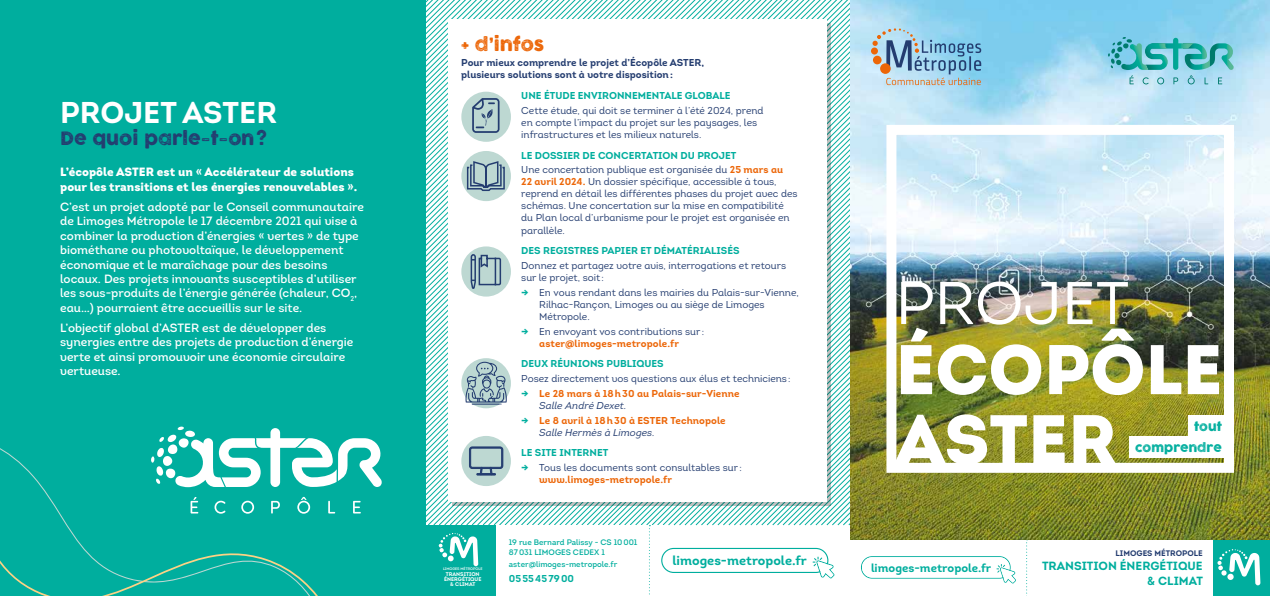
<style>
.page{position:relative;width:1270px;height:596px;background:#fff}
.page>*{position:absolute;margin:0;border:0;box-sizing:border-box;transform-origin:0 0}
.t1{font:70px/70px "Intro Black Caps";color:#fff}
.t2{font:60px "Intro Regular Caps";color:#fff}
.t3{font:30px "Intro Bold Caps";color:#fff}
.t4{font:18px "COCOGOOSELETTERPRESS";color:#243d70}
.t5{font:18px "COCOGOOSELETTERPRESS";color:#ec6608}
.t6{font:13px "Intro Bold Alt";color:#00ae9e}
.t7{font:12px/14.4px "Intro Semi Bold Alt";color:#fff}
.t8{font:900 12px/14.4px "Intro";color:#fff}
.t9{font:12px "COCOGOOSELETTERPRESS";color:#00ae9e}
.t10{font:11.9px/14.2px "Intro Bold Caps";color:#00ae9e;text-align:right}
.t11{font:11.6px "Intro Bold Alt";color:#00ae9e}
.t12{font:10px/12px "Intro Regular Alt";color:#243d70}
.t13{font:10px "Intro Bold Caps";color:#00ae9e}
.t14{font:10px "Intro Bold Alt";letter-spacing:.005em;color:#ec6608}
.t15{font:10px/12px "Intro Bold Alt";color:#243d70}
.t16{font:10px "Intro";color:#243d70}
.t17{font:italic 10px "Intro";letter-spacing:.005em;color:#243d70}
.t18{font:700 10px "Intro";color:#00ae9e}
.t19{font:600 8px/9.6px "Intro";color:#00ae9e}
.t20{font:8px "Intro Bold Caps";color:#243d70}
.t21{font:5.3px/5px "Intro Bold Caps";color:#fff;text-align:center}
.t22{font:3.7px "Intro Semi Bold Caps";color:#fff}
.s1{font-family:"Aaux Next";font-weight:700}
.s2{font-family:"Intro Bold Alt";color:#ec6608}
.s3{font-family:"Intro";font-weight:700;color:#00ae9e}
.s4{font-family:"Intro"}
.s5{font-weight:700;color:#00ae9e}
</style>
<div class="page">
<div style="left:1213px;top:539px;width:57px;height:56px;background:#00ae9e"></div>
<svg style="left:1217px;top:549px;width:43px;height:36px"></svg>
<svg style="left:597px;top:0;width:175px;height:525px"></svg>
<svg style="left:793px;top:0;width:57px;height:525px"></svg>
<div style="left:449px;top:19px;width:378px;height:482px;background:#fff"></div>
<div style="left:0;top:0;width:425px;height:595px;background:#00ae9e"></div>
<div style="left:425px;top:525px;width:71px;height:70px;background:#00ae9e"></div>
<svg style="left:462px;top:535px;width:16px;height:31px"></svg>
<svg style="left:649px;top:525px;width:1px;height:70px"></svg>
<svg style="left:661px;top:547px;width:174px;height:31px"></svg>
<svg style="left:861px;top:556px;width:155px;height:27px"></svg>
<svg style="left:1026px;top:539px;width:2px;height:57px"></svg>
<img style="left:850px;top:0;width:420px;height:539px">
<svg style="left:872px;top:28px;width:109px;height:57px"></svg>
<svg style="left:1108px;top:37px;width:126px;height:47px"></svg>
<div style="left:886px;top:125px;width:348px;height:347px;border:10px solid #fff"></div>
<div style="left:1130px;top:435px;width:98px;height:22px;background:#fff"></div>
<div style="left:1188px;top:415px;width:40px;height:21px;background:#fff"></div>
<svg style="left:0;top:448px;width:462px;height:147px"></svg>
<div style="left:461px;top:435px;width:50px;height:50px;background:#bdd8d2;border-radius:50%"></div>
<div style="left:461px;top:92px;width:50px;height:50px;background:#bdd8d2;border-radius:50%"></div>
<div style="left:461px;top:246px;width:50px;height:50px;background:#bdd8d2;border-radius:50%"></div>
<div style="left:461px;top:151px;width:50px;height:50px;background:#bdd8d2;border-radius:50%"></div>
<div style="left:461px;top:358px;width:50px;height:50px;background:#bdd8d2;border-radius:50%"></div>
<svg style="left:425px;top:0;width:82px;height:525px"></svg>
<svg style="left:191px;top:496px;width:7px;height:17px"></svg>
<svg style="left:215px;top:500px;width:10px;height:13px"></svg>
<svg style="left:241px;top:500px;width:13px;height:13px"></svg>
<svg style="left:271px;top:500px;width:9px;height:13px"></svg>
<svg style="left:297px;top:496px;width:13px;height:17px"></svg>
<svg style="left:328px;top:500px;width:7px;height:13px"></svg>
<svg style="left:353px;top:500px;width:8px;height:13px"></svg>
<svg style="left:151px;top:426px;width:231px;height:61px"></svg>
<h3 class="t3" style="left:60px;top:94px;width:218px">PROJET ASTER</h3>
<h3 class="t4" style="left:60px;top:128px;width:208px">De quoi parle-t-on?</h3>
<p class="t8" style="left:60px;top:165px;width:299px">L’écopôle ASTER est un « Accélérateur de solutions pour les transitions et les énergies renouvelables ».</p>
<p class="t7" style="left:60px;top:199px;width:305px">C’est un projet adopté par le Conseil communautaire de Limoges Métropole le 17 décembre 2021 qui vise à combiner la production d’énergies « vertes » de type biométhane ou photovoltaïque, le développement économique et le maraîchage pour des besoins locaux. Des projets innovants susceptibles d’utiliser les sous-produits de l’énergie générée (chaleur, CO<sub>2</sub>, eau…) pourraient être accueillis sur le site.</p>
<p class="t7" style="left:60px;top:320px;width:295px">L’objectif global d’ASTER est de développer des synergies entre des projets de production d’énergie verte et ainsi promouvoir une économie circulaire vertueuse.</p>
<h3 class="t5" style="left:461px;top:34px;width:85px">+ d’infos</h3>
<p class="t15" style="left:461px;top:56px;width:244px">Pour mieux comprendre le projet d’Écopôle ASTER, plusieurs solutions sont à votre disposition:</p>
<p class="t22" style="left:443px;top:566px;width:41px">LIMOGES MÉTROPOLE</p>
<p class="t21" style="left:444px;top:571px;width:39px">TRANSITION<br>ÉNERGÉTIQUE <span class="s1">&amp;</span> CLIMAT</p>
<p class="t13" style="left:521px;top:89px;width:211px">UNE ÉTUDE ENVIRONNEMENTALE GLOBALE</p>
<p class="t12" style="left:521px;top:104px;width:244px">Cette étude, qui doit se terminer à l’été 2024, prend en compte l’impact du projet sur les paysages, les infrastructures et les milieux naturels.</p>
<p class="t13" style="left:521px;top:148px;width:216px">LE DOSSIER DE CONCERTATION DU PROJET</p>
<p class="t12" style="left:521px;top:164px;width:278px">Une concertation publique est organisée du <span class="s2">25 mars au<br>22 avril 2024.</span> Un dossier spécifique, accessible à tous, reprend en détail les différentes phases du projet avec des schémas. Une concertation sur la mise en compatibilité du Plan local d’urbanisme pour le projet est organisée en parallèle.</p>
<p class="t13" style="left:521px;top:244px;width:220px">DES REGISTRES PAPIER ET DÉMATÉRIALISÉS</p>
<p class="t12" style="left:521px;top:259px;width:266px">Donnez et partagez votre avis, interrogations et retours sur le projet, soit :</p>
<p class="t12" style="left:539px;top:286px;width:261px;text-indent:-18px"><span class="s3">→</span> <span class="s4">En vous rendant</span> dans les mairies du Palais-sur-Vienne,<br>Rilhac-Rançon, Limoges ou au siège de Limoges<br>Métropole.</p>
<p class="t16" style="left:521px;top:325px;width:184px"><span class="s5">→</span> En envoyant vos contributions sur :</p>
<p class="t14" style="left:539px;top:336px;width:141px">aster@limoges-metropole.fr</p>
<p class="t13" style="left:521px;top:357px;width:144px">DEUX RÉUNIONS PUBLIQUES</p>
<p class="t12" style="left:521px;top:372px;width:271px">Posez directement vos questions aux élus et techniciens:</p>
<p class="t14" style="left:521px;top:386px;width:220px"><span class="s3">→</span> Le 28 mars à 18h30 au Palais-sur-Vienne</p>
<p class="t17" style="left:539px;top:399px;width:89px">Salle André Dexet.</p>
<p class="t14" style="left:521px;top:413px;width:206px"><span class="s3">→</span> Le 8 avril à 18h30 à ESTER Technopole</p>
<p class="t17" style="left:539px;top:426px;width:117px">Salle Hermès à Limoges.</p>
<p class="t13" style="left:521px;top:446px;width:88px">LE SITE INTERNET</p>
<p class="t16" style="left:521px;top:461px;width:222px"><span class="s5">→</span> Tous les documents sont consultables sur :</p>
<p class="t14" style="left:539px;top:473px;width:134px">www.limoges-metropole.fr</p>
<p class="t19" style="left:509px;top:537px;width:130px">19 rue Bernard Palissy - CS 10001<br>87031 LIMOGES CEDEX 1</p>
<p class="t19" style="left:509px;top:559px;width:110px">aster@limoges-metropole.fr</p>
<p class="t18" style="left:509px;top:572px;width:67px">0555457900</p>
<h3 class="t6" style="left:672px;top:552px;width:136px">limoges-metropole.fr</h3>
<h2 class="t2" style="left:896px;top:266px;width:235px">PROJET</h2>
<h1 class="t1" style="left:896px;top:333px;width:328px">ÉCOPÔLE<br>ASTER</h1>
<p class="t9" style="left:1194px;top:419px;width:29px">tout</p>
<p class="t9" style="left:1135px;top:440px;width:88px">comprendre</p>
<p class="t11" style="left:871px;top:559px;width:122px">limoges-metropole.fr</p>
<p class="t20" style="left:1115px;top:548px;width:89px">LIMOGES MÉTROPOLE</p>
<p class="t10" style="left:1042px;top:558px;width:163px">TRANSITION ÉNERGÉTIQUE <span class="s1">&amp;</span> CLIMAT</p>
</div>
